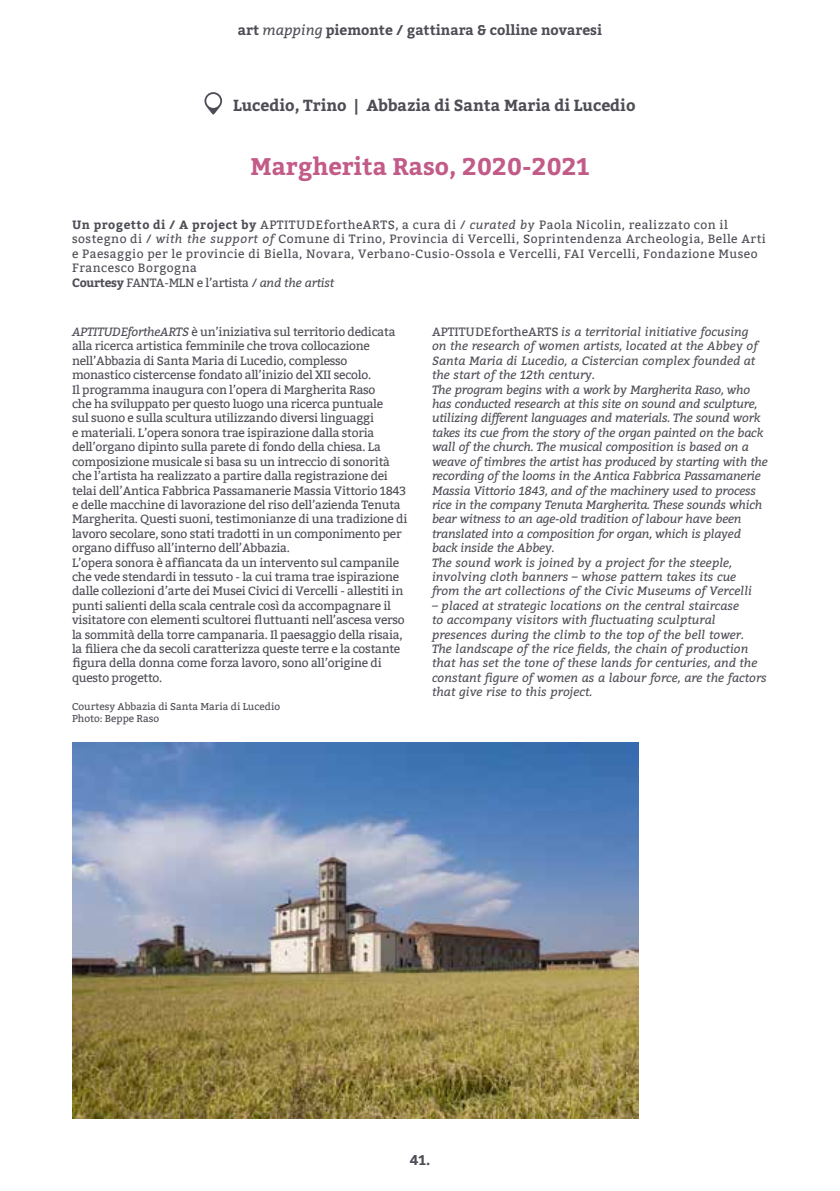
<style>
.page{position:relative;width:840px;height:1191px;background:#fff}
.page>*{position:absolute;margin:0;border:0;box-sizing:border-box;transform-origin:0 0}
.t1{font:700 24px "Bitter";color:#c25b88}
.t2{font:700 16px "Bitter";color:#4d4d55}
.t3{font:700 14px "Bitter";color:#4d4d55}
.t4{font:12px/14.4px "Bitter";letter-spacing:-.02em;color:#4d4d55}
.t5{font:italic 12px/14.4px "Bitter";letter-spacing:-.02em;color:#4d4d55}
.t6{font:12px/14.4px "Bitter";letter-spacing:.04em;color:#4d4d55}
.t7{font:italic 12px/14.4px "Bitter";color:#4d4d55}
.t8{font:10px/12px "Bitter";color:#4d4d55}
.s1{font-weight:400;font-style:italic}
.s2{font-weight:700}
.s3{font-style:italic}
.s4{font-style:normal}
</style>
<div class="page">
<svg style="left:204px;top:92px;width:18px;height:23px"></svg>
<div style="left:206px;top:94px;width:14px;height:14px;background:#fff;border-radius:50%"></div>
<img style="left:72px;top:742px;width:565px;height:377px">
<p class="t3" style="left:238px;top:22px;width:365px">art <span class="s1">mapping</span> piemonte / gattinara &amp; colline novaresi</p>
<h2 class="t2" style="left:233px;top:95px;width:403px">Lucedio, Trino | Abbazia di Santa Maria di Lucedio</h2>
<h1 class="t1" style="left:250px;top:152px;width:340px">Margherita Raso, 2020-2021</h1>
<p class="t6" style="left:72px;top:218px;width:695px"><span class="s2">Un progetto di / A project by</span> APTITUDEfortheARTS, a cura di / <span class="s3">curated by</span> Paola Nicolin, realizzato con il sostegno di / <span class="s3">with the support of</span> Comune di Trino, Provincia di Vercelli, Soprintendenza Archeologia, Belle Arti e Paesaggio per le provincie di Biella, Novara, Verbano-Cusio-Ossola e Vercelli, FAI Vercelli, Fondazione Museo Francesco Borgogna<br><span class="s2">Courtesy</span> FANTA-MLN e l’artista / <span class="s3">and the artist</span></p>
<p class="t4" style="left:72px;top:325px;width:336px"><span class="s3">APTITUDEfortheARTS</span> è un’iniziativa sul territorio dedicata alla ricerca artistica femminile che trova collocazione nell’Abbazia di Santa Maria di Lucedio, complesso monastico cistercense fondato all’inizio del XII secolo.<br>Il programma inaugura con l’opera di Margherita Raso<br>che ha sviluppato per questo luogo una ricerca puntuale<br>sul suono e sulla scultura utilizzando diversi linguaggi<br>e materiali. L’opera sonora trae ispirazione dalla storia dell’organo dipinto sulla parete di fondo della chiesa. La composizione musicale si basa su un intreccio di sonorità che l’artista ha realizzato a partire dalla registrazione dei telai dell’Antica Fabbrica Passamanerie Massia Vittorio 1843 e delle macchine di lavorazione del riso dell’azienda Tenuta Margherita. Questi suoni, testimonianze di una tradizione di lavoro secolare, sono stati tradotti in un componimento per organo diffuso all’interno dell’Abbazia.<br>L’opera sonora è affiancata da un intervento sul campanile che vede stendardi in tessuto - la cui trama trae ispirazione dalle collezioni d’arte dei Musei Civici di Vercelli - allestiti in punti salienti della scala centrale così da accompagnare il visitatore con elementi scultorei fluttuanti nell’ascesa verso la sommità della torre campanaria. Il paesaggio della risaia, la filiera che da secoli caratterizza queste terre e la costante figura della donna come forza lavoro, sono all’origine di questo progetto.</p>
<p class="t5" style="left:432px;top:324px;width:337px"><span class="s4">APTITUDEfortheARTS</span> is a territorial initiative focusing<br>on the research of women artists, located at the Abbey of Santa Maria di Lucedio, a Cistercian complex founded at the start of the 12th century.<br>The program begins with a work by Margherita Raso, who has conducted research at this site on sound and sculpture, utilizing different languages and materials. The sound work takes its cue from the story of the organ painted on the back wall of the church. The musical composition is based on a weave of timbres the artist has produced by starting with the recording of the looms in the Antica Fabbrica Passamanerie Massia Vittorio 1843, and of the machinery used to process rice in the company Tenuta Margherita. These sounds which bear witness to an age-old tradition of labour have been translated into a composition for organ, which is played back inside the Abbey.<br>The sound work is joined by a project for the steeple, involving cloth banners – whose pattern takes its cue<br>from the art collections of the Civic Museums of Vercelli</p>
<p class="t7" style="left:432px;top:597px;width:336px">– placed at strategic locations on the central staircase<br>to accompany visitors with fluctuating sculptural presences during the climb to the top of the bell tower.<br>The landscape of the rice fields, the chain of production that has set the tone of these lands for centuries, and the constant figure of women as a labour force, are the factors that give rise to this project.</p>
<p class="t8" style="left:72px;top:700px;width:209px">Courtesy Abbazia di Santa Maria di Lucedio<br>Photo: Beppe Raso</p>
<p class="t3" style="left:409px;top:1151px;width:22px">41.</p>
</div>
